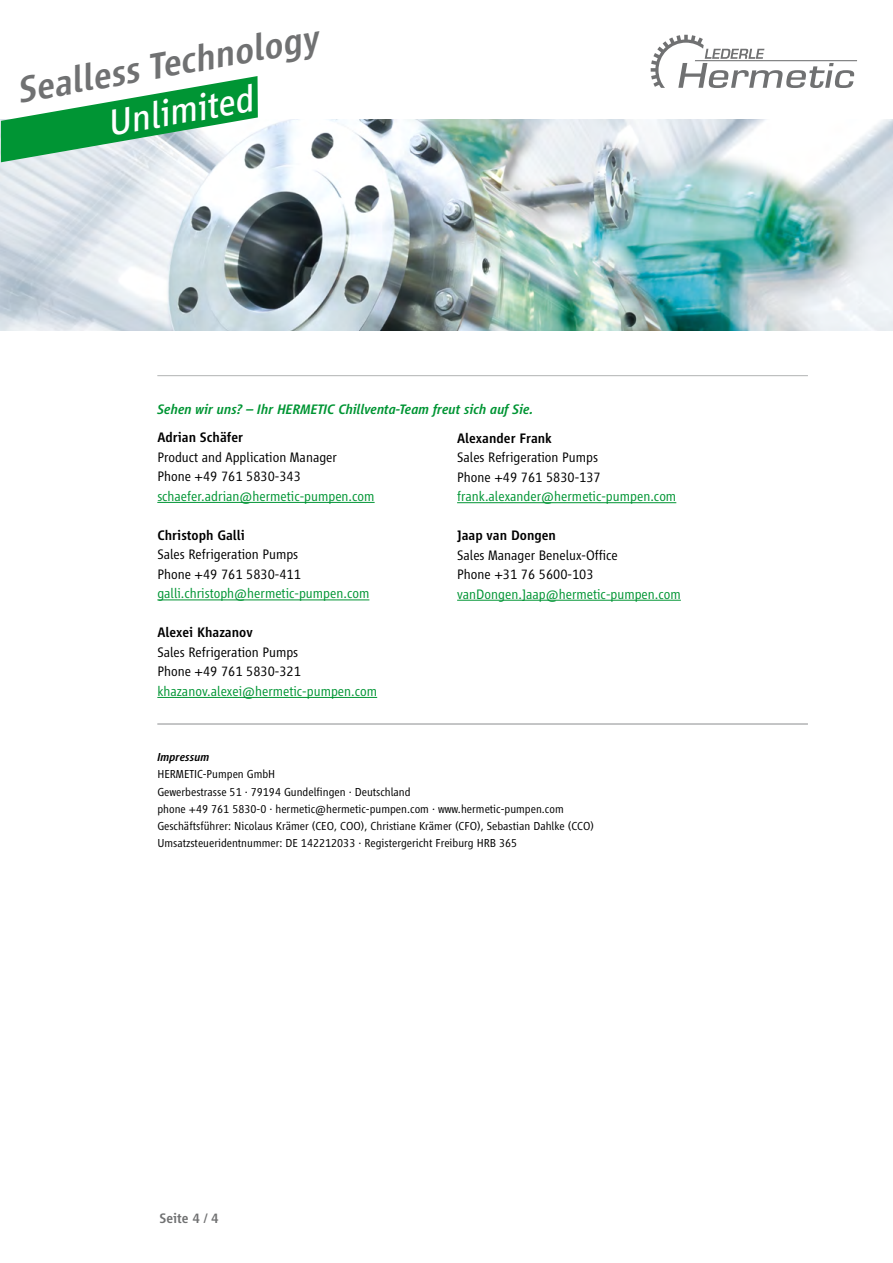
<style>
.page{position:relative;width:893px;height:1263px;background:#fff}
.page>*{position:absolute;margin:0;border:0;box-sizing:border-box;transform-origin:0 0}
.t1{font:italic 500 37.95px "Vialog LT";color:#707172}
.t2{font:italic 37.95px "Vialog LT";color:#fff}
.t3{font:300 14.25px/19.5px "Vialog LT";color:#000}
.t4{font:300 14.25px "Vialog LT";color:#009534}
.t5{font:500 14.25px "Vialog LT";color:#000}
.t6{font:italic 500 14.25px "Vialog LT";color:#009534}
.t7{font:500 14.25px "Vialog LT";color:#707172}
.t8{font:300 12px/17.2px "Vialog LT";color:#000}
.t9{font:italic 500 12px "Vialog LT";color:#000}
</style>
<div class="page">
<hr style="left:157px;top:723px;width:651px;height:2px;background:#b1b3b4">
<hr style="left:157px;top:375px;width:651px;height:1px;background:#b1b3b4">
<hr style="left:157px;top:502px;width:218px;height:1px;background:#009534">
<hr style="left:157px;top:599px;width:212px;height:1px;background:#009534">
<hr style="left:157px;top:697px;width:220px;height:1px;background:#009534">
<svg style="left:651px;top:35px;width:206px;height:53px"></svg>
<img style="left:0;top:120px;width:893px;height:211px">
<svg style="left:1px;top:76px;width:257px;height:87px"></svg>
<hr style="left:457px;top:502px;width:219px;height:1px;background:#009534">
<hr style="left:457px;top:600px;width:224px;height:1px;background:#009534">
<h1 class="t1" style="left:13px;top:70px;width:307px;rotate:-10deg">Sealless Technology</h1>
<h1 class="t2" style="left:104px;top:103px;width:149px;rotate:-10deg">Unlimited</h1>
<p class="t6" style="left:157px;top:402px;width:378px">Sehen wir uns? – Ihr HERMETIC Chillventa-Team freut sich auf Sie.</p>
<p class="t5" style="left:157px;top:430px;width:87px">Adrian Schäfer</p>
<p class="t3" style="left:157px;top:447px;width:181px">Product and Application Manager<br>Phone +49 761 5830-343</p>
<p class="t4" style="left:157px;top:488px;width:219px">schaefer.adrian@hermetic-pumpen.com</p>
<p class="t5" style="left:157px;top:527px;width:89px">Christoph Galli</p>
<p class="t3" style="left:157px;top:545px;width:145px">Sales Refrigeration Pumps<br>Phone +49 761 5830-411</p>
<p class="t4" style="left:157px;top:586px;width:214px">galli.christoph@hermetic-pumpen.com</p>
<p class="t5" style="left:157px;top:625px;width:97px">Alexei Khazanov</p>
<p class="t3" style="left:157px;top:642px;width:145px">Sales Refrigeration Pumps<br>Phone +49 761 5830-321</p>
<p class="t4" style="left:157px;top:683px;width:221px">khazanov.alexei@hermetic-pumpen.com</p>
<p class="t5" style="left:457px;top:430px;width:96px">Alexander Frank</p>
<p class="t3" style="left:457px;top:448px;width:145px">Sales Refrigeration Pumps<br>Phone +49 761 5830-137</p>
<p class="t4" style="left:457px;top:489px;width:221px">frank.alexander@hermetic-pumpen.com</p>
<p class="t5" style="left:457px;top:528px;width:100px">Jaap van Dongen</p>
<p class="t3" style="left:457px;top:545px;width:162px">Sales Manager Benelux-Office<br>Phone +31 76 5600-103</p>
<p class="t4" style="left:457px;top:586px;width:225px">vanDongen.Jaap@hermetic-pumpen.com</p>
<p class="t9" style="left:157px;top:750px;width:54px">Impressum</p>
<p class="t8" style="left:157px;top:766px;width:438px">HERMETIC-Pumpen GmbH<br>Gewerbestrasse 51 · 79194 Gundelfingen · Deutschland<br>phone +49 761 5830-0 · hermetic@hermetic-pumpen.com · www.hermetic-pumpen.com Geschäftsführer: Nicolaus Krämer (CEO, COO), Christiane Krämer (CFO), Sebastian Dahlke (CCO)<br>Umsatzsteueridentnummer: DE 142212033 · Registergericht Freiburg HRB 365</p>
<p class="t7" style="left:159px;top:1210px;width:61px">Seite 4 / 4</p>
</div>
